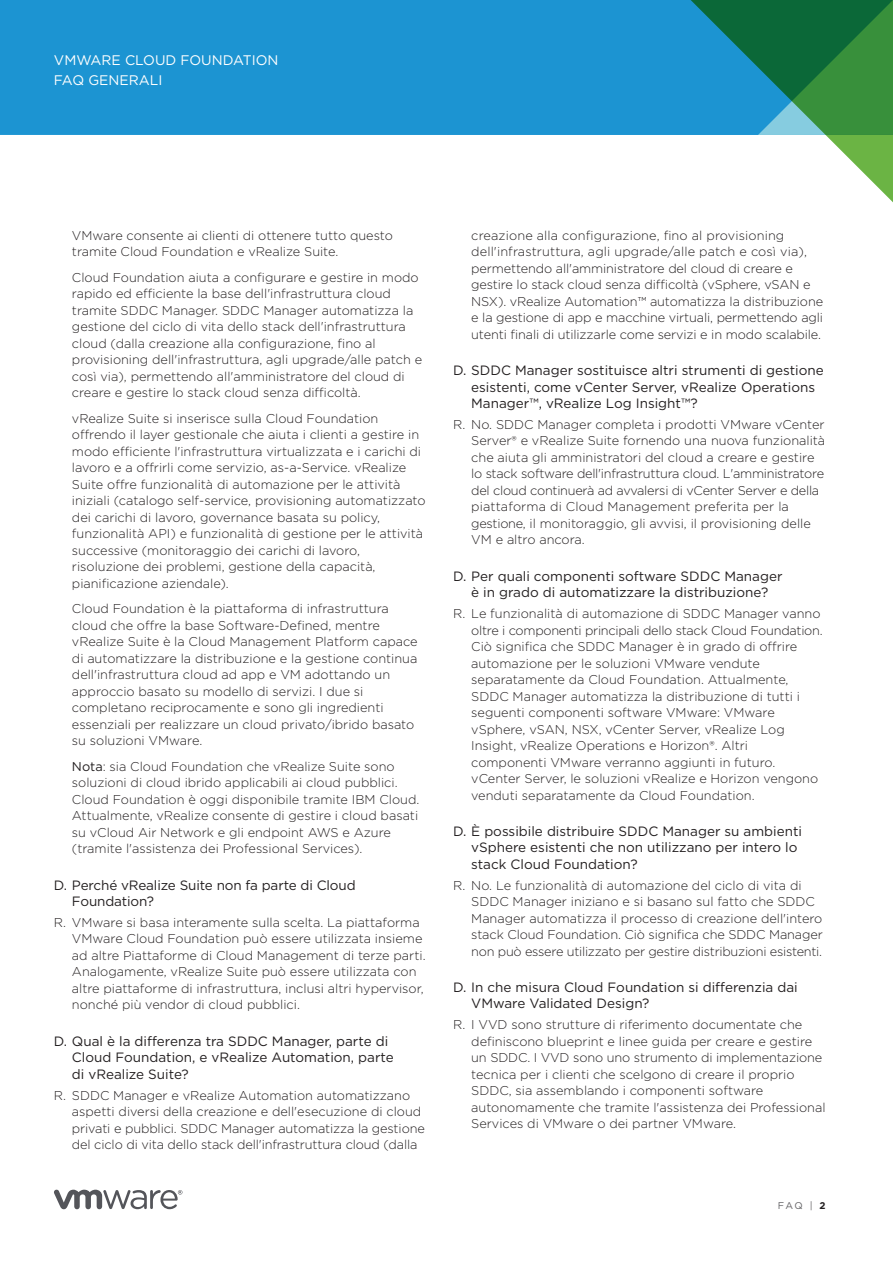
<style>
.page{position:relative;width:893px;height:1263px;background:#fff}
.page>*{position:absolute;margin:0;border:0;box-sizing:border-box;transform-origin:0 0}
.FOLIO-WHITE{font:13.8px "Gotham";color:#fff}
._4b__QUESTION-SUBHEA{font:13.5px/16.5px "Gotham";color:#231f20}
._6a__ANSWER_BODY{font:300 12.75px/16.5px "Gotham";color:#231f20}
.FOLIO-BOTTOM-GRAY{font:9.75px "Gotham";color:#636265}
.s1{font-weight:400}
.s2{font-weight:700;color:#231f20}
</style>
<div class="page">
<svg style="left:54px;top:1190px;width:128px;height:19px"></svg>
<div style="left:0;top:0;width:893px;height:135px;background:#1c94d2"></div>
<svg style="left:691px;top:0;width:202px;height:203px"></svg>
<p class="FOLIO-WHITE" style="left:54px;top:51px;width:226px">VMWARE CLOUD FOUNDATION</p>
<p class="FOLIO-WHITE" style="left:54px;top:71px;width:110px">FAQ GENERALI</p>
<p class="_6a__ANSWER_BODY" style="left:72px;top:227px;width:323px">VMware consente ai clienti di ottenere tutto questo tramite Cloud Foundation e vRealize Suite.</p>
<p class="_6a__ANSWER_BODY" style="left:72px;top:269px;width:352px">Cloud Foundation aiuta a configurare e gestire in modo rapido ed efficiente la base dell'infrastruttura cloud tramite SDDC Manager. SDDC Manager automatizza la gestione del ciclo di vita dello stack dell'infrastruttura cloud (dalla creazione alla configurazione, fino al provisioning dell'infrastruttura, agli upgrade/alle patch e così via), permettendo all'amministratore del cloud di creare e gestire lo stack cloud senza difficoltà.</p>
<p class="_6a__ANSWER_BODY" style="left:72px;top:410px;width:355px">vRealize Suite si inserisce sulla Cloud Foundation offrendo il layer gestionale che aiuta i clienti a gestire in modo efficiente l'infrastruttura virtualizzata e i carichi di lavoro e a offrirli come servizio, as-a-Service. vRealize Suite offre funzionalità di automazione per le attività iniziali (catalogo self-service, provisioning automatizzato dei carichi di lavoro, governance basata su policy, funzionalità API) e funzionalità di gestione per le attività successive (monitoraggio dei carichi di lavoro, risoluzione dei problemi, gestione della capacità, pianificazione aziendale).</p>
<p class="_6a__ANSWER_BODY" style="left:72px;top:600px;width:347px">Cloud Foundation è la piattaforma di infrastruttura cloud che offre la base Software-Defined, mentre vRealize Suite è la Cloud Management Platform capace di automatizzare la distribuzione e la gestione continua dell'infrastruttura cloud ad app e VM adottando un approccio basato su modello di servizi. I due si completano reciprocamente e sono gli ingredienti essenziali per realizzare un cloud privato/ibrido basato su soluzioni VMware.</p>
<p class="_6a__ANSWER_BODY" style="left:72px;top:758px;width:349px"><span class="s1">Nota</span>: sia Cloud Foundation che vRealize Suite sono soluzioni di cloud ibrido applicabili ai cloud pubblici.<br>Cloud Foundation è oggi disponibile tramite IBM Cloud.<br>Attualmente, vRealize consente di gestire i cloud basati su vCloud Air Network e gli endpoint AWS e Azure (tramite l'assistenza dei Professional Services).</p>
<p class="_4b__QUESTION-SUBHEA" style="left:72px;top:876px;width:285px;text-indent:-18px">D. Perché vRealize Suite non fa parte di Cloud<br>Foundation?</p>
<p class="_6a__ANSWER_BODY" style="left:72px;top:914px;width:355px;text-indent:-18px">R. VMware si basa interamente sulla scelta. La piattaforma VMware Cloud Foundation può essere utilizzata insieme ad altre Piattaforme di Cloud Management di terze parti.<br>Analogamente, vRealize Suite può essere utilizzata con altre piattaforme di infrastruttura, inclusi altri hypervisor, nonché più vendor di cloud pubblici.</p>
<p class="_4b__QUESTION-SUBHEA" style="left:72px;top:1032px;width:323px;text-indent:-18px">D. Qual è la differenza tra SDDC Manager, parte di<br>Cloud Foundation, e vRealize Automation, parte di vRealize Suite?</p>
<p class="_6a__ANSWER_BODY" style="left:72px;top:1086px;width:354px;text-indent:-18px">R. SDDC Manager e vRealize Automation automatizzano aspetti diversi della creazione e dell'esecuzione di cloud privati e pubblici. SDDC Manager automatizza la gestione del ciclo di vita dello stack dell'infrastruttura cloud (dalla</p>
<p class="_6a__ANSWER_BODY" style="left:471px;top:227px;width:353px">creazione alla configurazione, fino al provisioning dell'infrastruttura, agli upgrade/alle patch e così via), permettendo all'amministratore del cloud di creare e gestire lo stack cloud senza difficoltà (vSphere, vSAN e NSX). vRealize Automation™ automatizza la distribuzione e la gestione di app e macchine virtuali, permettendo agli utenti finali di utilizzarle come servizi e in modo scalabile.</p>
<p class="_4b__QUESTION-SUBHEA" style="left:471px;top:362px;width:354px;text-indent:-18px">D. SDDC Manager sostituisce altri strumenti di gestione esistenti, come vCenter Server, vRealize Operations<br>Manager™, vRealize Log Insight™?</p>
<p class="_6a__ANSWER_BODY" style="left:471px;top:416px;width:355px;text-indent:-18px">R. No. SDDC Manager completa i prodotti VMware vCenter Server® e vRealize Suite fornendo una nuova funzionalità che aiuta gli amministratori del cloud a creare e gestire lo stack software dell'infrastruttura cloud. L'amministratore del cloud continuerà ad avvalersi di vCenter Server e della piattaforma di Cloud Management preferita per la gestione, il monitoraggio, gli avvisi, il provisioning delle VM e altro ancora.</p>
<p class="_4b__QUESTION-SUBHEA" style="left:453px;top:567px;width:331px;text-align:center">D. Per quali componenti software SDDC Manager è in grado di automatizzare la distribuzione?</p>
<p class="_6a__ANSWER_BODY" style="left:471px;top:605px;width:353px;text-indent:-18px">R. Le funzionalità di automazione di SDDC Manager vanno oltre i componenti principali dello stack Cloud Foundation.<br>Ciò significa che SDDC Manager è in grado di offrire automazione per le soluzioni VMware vendute separatamente da Cloud Foundation. Attualmente, SDDC Manager automatizza la distribuzione di tutti i seguenti componenti software VMware: VMware vSphere, vSAN, NSX, vCenter Server, vRealize Log Insight, vRealize Operations e Horizon®. Altri componenti VMware verranno aggiunti in futuro. vCenter Server, le soluzioni vRealize e Horizon vengono venduti separatamente da Cloud Foundation.</p>
<p class="_4b__QUESTION-SUBHEA" style="left:471px;top:822px;width:332px;text-indent:-18px">D. È possibile distribuire SDDC Manager su ambienti vSphere esistenti che non utilizzano per intero lo stack Cloud Foundation?</p>
<p class="_6a__ANSWER_BODY" style="left:471px;top:876px;width:353px;text-indent:-18px">R. No. Le funzionalità di automazione del ciclo di vita di SDDC Manager iniziano e si basano sul fatto che SDDC Manager automatizza il processo di creazione dell'intero stack Cloud Foundation. Ciò significa che SDDC Manager non può essere utilizzato per gestire distribuzioni esistenti.</p>
<p class="_4b__QUESTION-SUBHEA" style="left:471px;top:979px;width:328px;text-indent:-18px">D. In che misura Cloud Foundation si differenzia dai<br>VMware Validated Design?</p>
<p class="_6a__ANSWER_BODY" style="left:471px;top:1016px;width:356px;text-indent:-18px">R. I VVD sono strutture di riferimento documentate che definiscono blueprint e linee guida per creare e gestire un SDDC. I VVD sono uno strumento di implementazione tecnica per i clienti che scelgono di creare il proprio SDDC, sia assemblando i componenti software autonomamente che tramite l'assistenza dei Professional Services di VMware o dei partner VMware.</p>
<p class="FOLIO-BOTTOM-GRAY" style="left:778px;top:1199px;width:49px">FAQ | <span class="s2">2</span></p>
</div>
